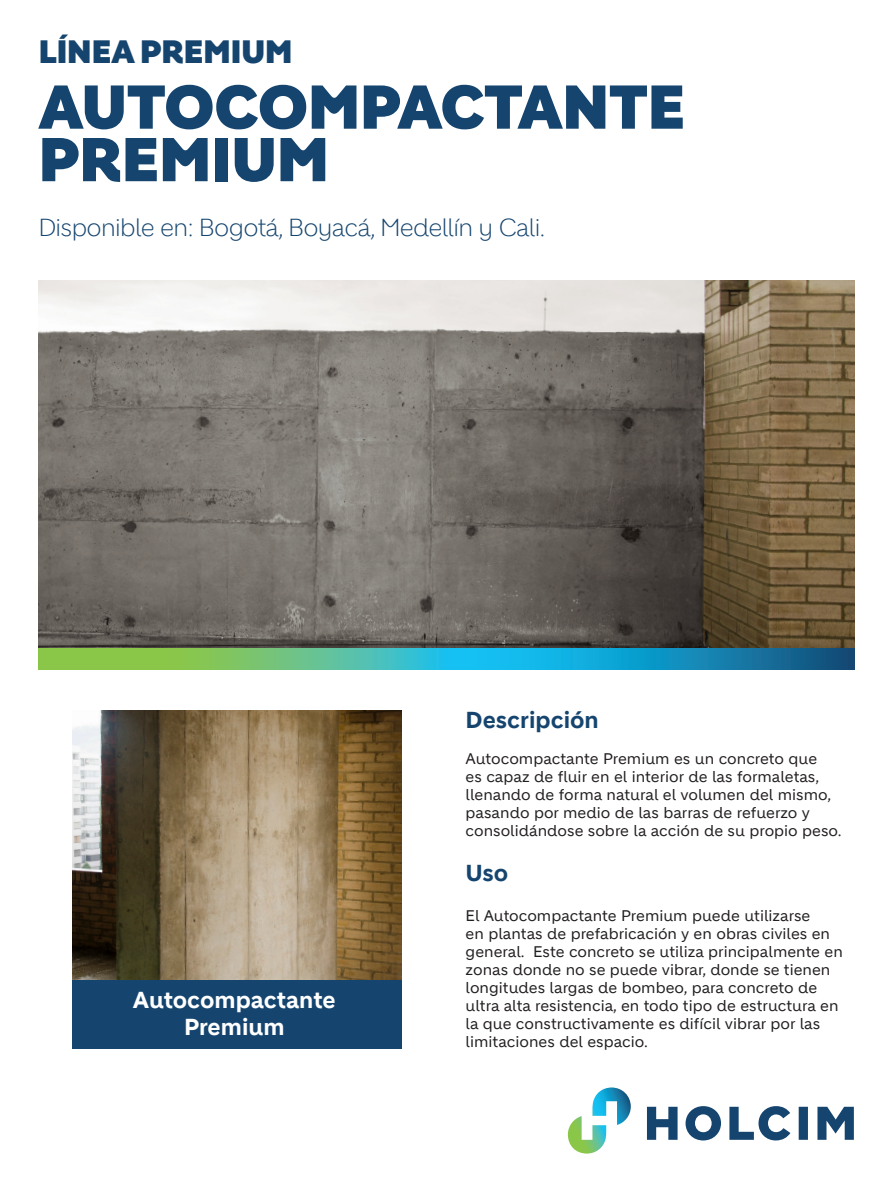
<style>
.page{position:relative;width:893px;height:1191px;background:#fff}
.page>*{position:absolute;margin:0;border:0;box-sizing:border-box;transform-origin:0 0}
.titulos{font:900 60px/52.5px "Holcim Headline";color:#15456f}
.linea_premium{font:900 31.5px "Holcim Headline";color:#15456f}
.disponible_en{font:300 24px "Holcim Headline";color:#15456f}
.Subtitulos{font:700 22.5px/27px "Holcim";color:#fff;text-align:center}
.Subtitulos-2{font:700 22.5px "Holcim";color:#15456f}
.Cuerpo_texto{font:15px/18px "Holcim";color:#231f20}
</style>
<div class="page">
<img style="left:39px;top:281px;width:815px;height:368px">
<svg style="left:647px;top:1106px;width:207px;height:34px"></svg>
<svg style="left:568px;top:1087px;width:63px;height:66px"></svg>
<svg style="left:39px;top:649px;width:815px;height:21px;background:#40ab9e"></svg>
<img style="left:72px;top:710px;width:330px;height:270px">
<div style="left:72px;top:980px;width:330px;height:69px;background:#15456f"></div>
<p class="linea_premium" style="left:39px;top:33px;width:255px">LÍNEA PREMIUM</p>
<p class="titulos" style="left:39px;top:82px;width:648px">AUTOCOMPACTANTE<br>PREMIUM</p>
<p class="disponible_en" style="left:39px;top:214px;width:508px">Disponible en: Bogotá, Boyacá, Medellín y Cali.</p>
<p class="Subtitulos" style="left:133px;top:987px;width:204px">Autocompactante<br>Premium</p>
<p class="Subtitulos-2" style="left:466px;top:706px;width:135px">Descripción</p>
<p class="Cuerpo_texto" style="left:466px;top:749px;width:377px">Autocompactante Premium es un concreto que<br>es capaz de fluir en el interior de las formaletas, llenando de forma natural el volumen del mismo, pasando por medio de las barras de refuerzo y consolidándose sobre la acción de su propio peso.</p>
<p class="Subtitulos-2" style="left:466px;top:859px;width:44px">Uso</p>
<p class="Cuerpo_texto" style="left:466px;top:906px;width:379px">El Autocompactante Premium puede utilizarse<br>en plantas de prefabricación y en obras civiles en general. Este concreto se utiliza principalmente en zonas donde no se puede vibrar, donde se tienen longitudes largas de bombeo, para concreto de ultra alta resistencia, en todo tipo de estructura en la que constructivamente es difícil vibrar por las limitaciones del espacio.</p>
</div>
